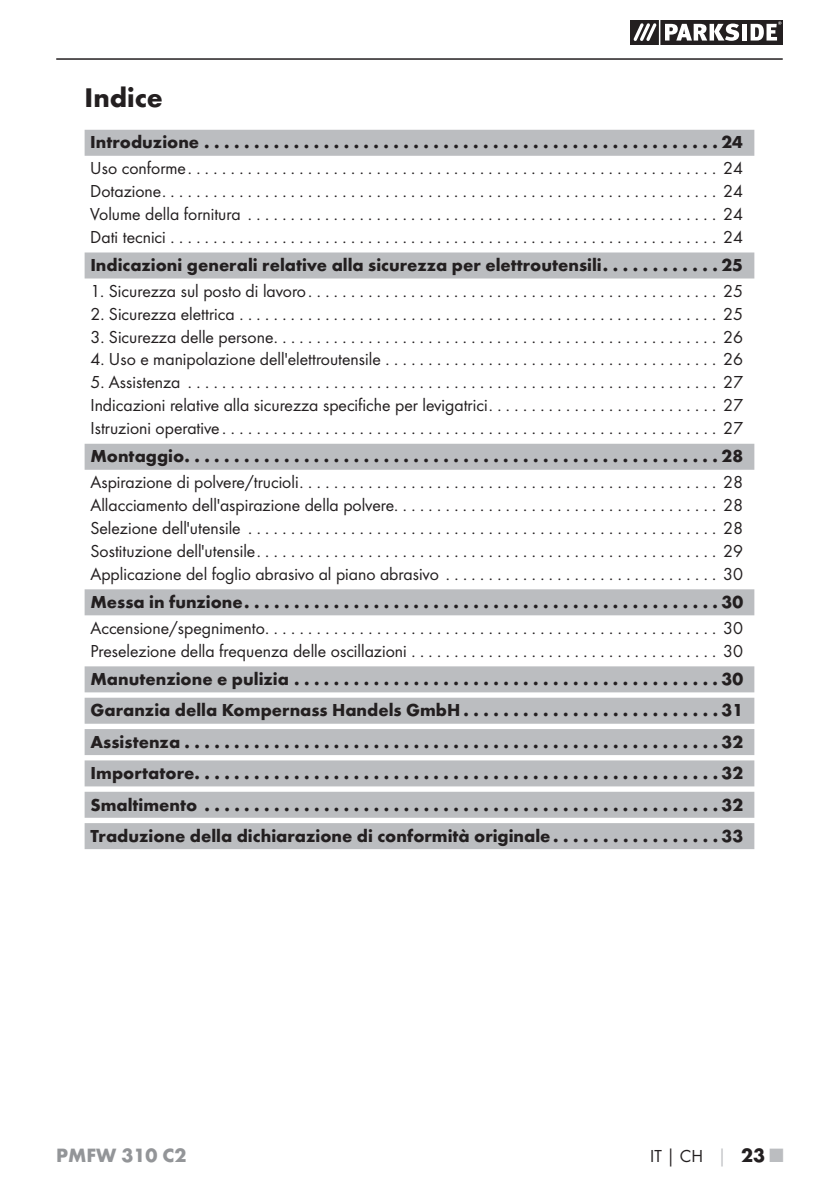
<style>
.page{position:relative;width:839px;height:1190px;background:#fff}
.page>*{position:absolute;margin:0;border:0;box-sizing:border-box;transform-origin:0 0}
.t1{font:700 28px "Futura";color:#231f20}
.t2{font:700 20px "Futura";color:#939598}
.t3{font:18px/22.8px "Futura Boo";color:#231f20;text-align:justify}
.t4{font:700 18px/31.4px "Futura";color:#231f20;text-align:justify}
.s1{font-family:"Futura";font-weight:700}
.s2{font-family:"Futura";font-weight:700;color:#bbbdc0}
.s3{font-family:"Futura";font-weight:700;font-size:20px}
.s4{font-family:"Futura";font-weight:700;font-size:20px;color:#bbbdc0}
</style>
<div class="page">
<hr style="left:56px;top:58px;width:726px;height:2px;background:#231f20">
<svg style="left:630px;top:20px;width:152px;height:25px"></svg>
<hr style="left:658px;top:20px;width:2px;height:25px;background:#fff">
<div style="left:85px;top:130px;width:668px;height:26px;background:#bbbdc0"></div>
<div style="left:85px;top:252px;width:668px;height:26px;background:#bbbdc0"></div>
<div style="left:85px;top:444px;width:668px;height:26px;background:#bbbdc0"></div>
<div style="left:85px;top:589px;width:668px;height:26px;background:#bbbdc0"></div>
<div style="left:85px;top:666px;width:668px;height:26px;background:#bbbdc0"></div>
<div style="left:85px;top:697px;width:668px;height:26px;background:#bbbdc0"></div>
<div style="left:85px;top:729px;width:668px;height:26px;background:#bbbdc0"></div>
<div style="left:85px;top:760px;width:668px;height:26px;background:#bbbdc0"></div>
<div style="left:85px;top:791px;width:668px;height:26px;background:#bbbdc0"></div>
<div style="left:85px;top:823px;width:668px;height:26px;background:#bbbdc0"></div>
<h1 class="t1" style="left:85px;top:86px;width:80px">Indice</h1>
<p class="t4" style="left:90px;top:128px;width:653px">Introduzione ....................................................24</p>
<p class="t3" style="left:90px;top:158px;width:653px">Uso conforme .............................................................. 24<br>Dotazione ................................................................. 24<br>Volume della fornitura ....................................................... 24<br>Dati tecnici ................................................................ 24</p>
<p class="t4" style="left:90px;top:251px;width:653px">Indicazioni generali relative alla sicurezza per elettro utensili . . . . . . . . . . . . 25</p>
<p class="t3" style="left:90px;top:280px;width:653px">1. Sicurezza sul posto di lavoro ................................................ 25</p>
<p class="t3" style="left:90px;top:303px;width:653px">2. Sicurezza elettrica ........................................................ 25</p>
<p class="t3" style="left:90px;top:326px;width:653px">3. Sicurezza delle persone .................................................... 26</p>
<p class="t3" style="left:90px;top:349px;width:653px">4. Uso e manipolazione dell'elettro utensile ....................................... 26</p>
<p class="t3" style="left:90px;top:372px;width:653px">5. Assistenza .............................................................. 27<br>Indicazioni relative alla sicurezza specifiche per levigatrici . . . . . . . . . . . . . . . . . . . . . . . . . . . 27<br>Istruzioni operative .......................................................... 27</p>
<p class="t4" style="left:90px;top:442px;width:653px">Montaggio ......................................................28</p>
<p class="t3" style="left:90px;top:472px;width:653px">Aspirazione di polvere/trucioli ................................................. 28<br>Allacciamento dell'aspirazione della polvere . . . . . . . . . . . . . . . . . . . . . . . . . . . . . . . . . . . . . . 28<br>Selezione dell'utensile ....................................................... 28<br>Sostituzione dell'utensile ...................................................... 29<br>Applicazione del foglio abrasivo al piano abrasivo . . . . . . . . . . . . . . . . . . . . . . . . . . . . . . . . 30</p>
<p class="t4" style="left:90px;top:588px;width:653px">Messa in funzione ................................................30</p>
<p class="t3" style="left:90px;top:617px;width:653px">Accensione/spegnimento ..................................................... 30<br>Preselezione della frequenza delle oscillazioni . . . . . . . . . . . . . . . . . . . . . . . . . . . . . . . . . . . . 30</p>
<p class="t4" style="left:90px;top:665px;width:654px">Manutenzione e pulizia ...........................................30<br>Garanzia della Kompernass Handels GmbH . . . . . . . . . . . . . . . . . . . . . . . . . . 31<br>Assistenza ......................................................32<br>Importatore. . . . . . . . . . . . . . . . . . . . . . . . . . . . . . . . . . . . . . . . . . . . . . . . . . . . . 32<br>Smaltimento ....................................................32<br>Traduzione della dichiarazione di conformità originale . . . . . . . . . . . . . . . . . 33</p>
<p class="t2" style="left:56px;top:1147px;width:132px">PMFW 310 C2</p>
<p class="t3" style="left:649px;top:1145px;width:134px">IT<span class="s1">│</span>CH <span class="s2">│</span> <span class="s3">23</span> <span class="s4">■</span></p>
</div>
